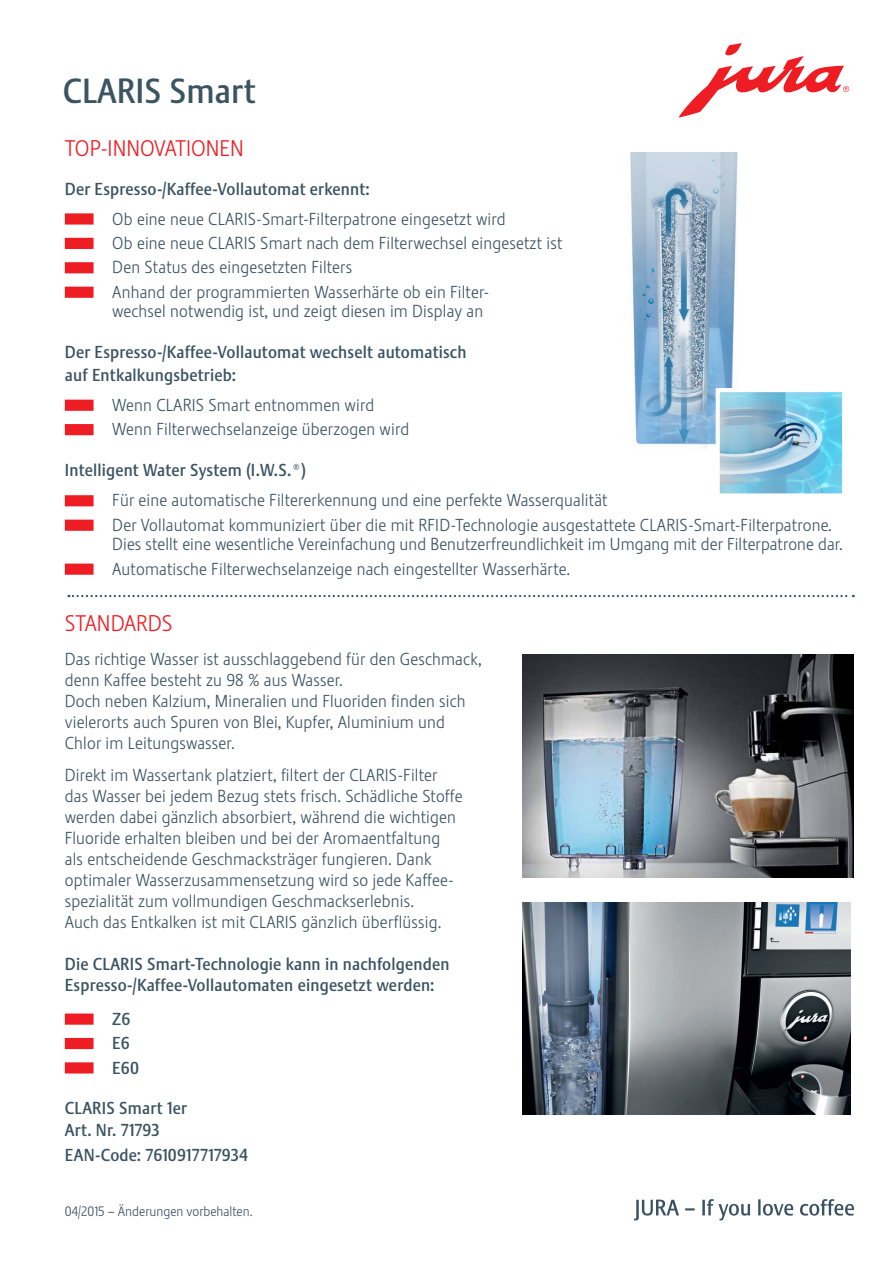
<style>
.page{position:relative;width:893px;height:1263px;background:#fff}
.page>*{position:absolute;margin:0;border:0;box-sizing:border-box;transform-origin:0 0}
.t1{font:500 34.5px "Stalemate LF";color:#3c5462}
.t2{font:300 22.35px "Stalemate LF";color:#ee1d23}
.t3{font:300 17.1px "Stalemate LF";letter-spacing:.01em;color:#3a5362}
.t4{font:500 17.1px "Stalemate LF";letter-spacing:.01em;color:#3a5362}
.t5{font:300 13.5px "Stalemate LF";color:#3a5362}
</style>
<div class="page">
<svg style="left:679px;top:43px;width:170px;height:74px"></svg>
<svg style="left:634px;top:1199px;width:220px;height:21px"></svg>
<div style="left:65px;top:213px;width:29px;height:12px;background:#ee1d23"></div>
<div style="left:65px;top:238px;width:29px;height:11px;background:#ee1d23"></div>
<div style="left:65px;top:262px;width:29px;height:11px;background:#ee1d23"></div>
<div style="left:65px;top:287px;width:29px;height:11px;background:#ee1d23"></div>
<div style="left:65px;top:400px;width:29px;height:11px;background:#ee1d23"></div>
<div style="left:65px;top:424px;width:29px;height:11px;background:#ee1d23"></div>
<div style="left:65px;top:495px;width:29px;height:11px;background:#ee1d23"></div>
<div style="left:65px;top:520px;width:29px;height:11px;background:#ee1d23"></div>
<div style="left:65px;top:564px;width:29px;height:11px;background:#ee1d23"></div>
<div style="left:65px;top:1013px;width:29px;height:12px;background:#ee1d23"></div>
<div style="left:65px;top:1038px;width:29px;height:11px;background:#ee1d23"></div>
<div style="left:65px;top:1062px;width:29px;height:11px;background:#ee1d23"></div>
<svg style="left:68px;top:595px;width:786px;height:2px"></svg>
<img style="left:523px;top:655px;width:331px;height:222px">
<img style="left:523px;top:903px;width:327px;height:211px">
<img style="left:630px;top:152px;width:108px;height:296px">
<img style="left:721px;top:393px;width:120px;height:99px">
<div style="left:716px;top:388px;width:130px;height:109px;border:4px solid #fff"></div>
<p class="t1" style="left:63px;top:70px;width:195px">CLARIS Smart</p>
<p class="t2" style="left:65px;top:135px;width:180px">TOP-INNOVATIONEN</p>
<p class="t4" style="left:65px;top:178px;width:306px">Der Espresso-/Kaffee-Vollautomat erkennt:</p>
<p class="t3" style="left:112px;top:208px;width:395px">Ob eine neue CLARIS-Smart-Filterpatrone eingesetzt wird</p>
<p class="t3" style="left:112px;top:233px;width:452px">Ob eine neue CLARIS Smart nach dem Filterwechsel eingesetzt ist</p>
<p class="t3" style="left:112px;top:257px;width:242px">Den Status des eingesetzten Filters</p>
<p class="t3" style="left:112px;top:282px;width:378px">Anhand der programmierten Wasserhärte ob ein Filter-</p>
<p class="t3" style="left:112px;top:301px;width:372px">wechsel notwendig ist, und zeigt diesen im Display an</p>
<p class="t4" style="left:65px;top:342px;width:403px">Der Espresso-/Kaffee-Vollautomat wechselt automatisch</p>
<p class="t4" style="left:65px;top:364px;width:173px">auf Entkalkungsbetrieb:</p>
<p class="t3" style="left:112px;top:395px;width:263px">Wenn CLARIS Smart entnommen wird</p>
<p class="t3" style="left:112px;top:419px;width:298px">Wenn Filterwechselanzeige überzogen wird</p>
<p class="t4" style="left:65px;top:460px;width:243px">Intelligent Water System (I.W.S.®)</p>
<p class="t3" style="left:112px;top:490px;width:497px">Für eine automatische Filtererkennung und eine perfekte Wasserqualität</p>
<p class="t3" style="left:112px;top:515px;width:721px">Der Vollautomat kommuniziert über die mit RFID-Technologie ausgestattete CLARIS-Smart-Filterpatrone.</p>
<p class="t3" style="left:112px;top:534px;width:732px">Dies stellt eine wesentliche Vereinfachung und Benutzerfreundlichkeit im Umgang mit der Filterpatrone dar.</p>
<p class="t3" style="left:112px;top:559px;width:459px">Automatische Filterwechselanzeige nach eingestellter Wasserhärte.</p>
<p class="t2" style="left:65px;top:610px;width:109px">STANDARDS</p>
<p class="t3" style="left:65px;top:649px;width:418px">Das richtige Wasser ist ausschlaggebend für den Geschmack,</p>
<p class="t3" style="left:65px;top:670px;width:280px">denn Kaffee besteht zu 98 % aus Wasser.</p>
<p class="t3" style="left:65px;top:691px;width:402px">Doch neben Kalzium, Mineralien und Fluoriden finden sich</p>
<p class="t3" style="left:65px;top:712px;width:382px">vielerorts auch Spuren von Blei, Kupfer, Aluminium und</p>
<p class="t3" style="left:65px;top:733px;width:171px">Chlor im Leitungswasser.</p>
<p class="t3" style="left:65px;top:765px;width:374px">Direkt im Wassertank platziert, filtert der CLARIS-Filter</p>
<p class="t3" style="left:65px;top:786px;width:399px">das Wasser bei jedem Bezug stets frisch. Schädliche Stoffe</p>
<p class="t3" style="left:65px;top:807px;width:393px">werden dabei gänzlich absorbiert, während die wichtigen</p>
<p class="t3" style="left:65px;top:828px;width:377px">Fluoride erhalten bleiben und bei der Aromaentfaltung</p>
<p class="t3" style="left:65px;top:849px;width:368px">als entscheidende Geschmacksträger fungieren. Dank</p>
<p class="t3" style="left:65px;top:870px;width:390px">optimaler Wasserzusammensetzung wird so jede Kaffee-</p>
<p class="t3" style="left:65px;top:891px;width:351px">spezialität zum vollmundigen Geschmackserlebnis.</p>
<p class="t3" style="left:65px;top:912px;width:378px">Auch das Entkalken ist mit CLARIS gänzlich überflüssig.</p>
<p class="t4" style="left:65px;top:953px;width:386px">Die CLARIS Smart-Technologie kann in nachfolgenden</p>
<p class="t4" style="left:65px;top:974px;width:371px">Espresso-/Kaffee-Vollautomaten eingesetzt werden:</p>
<p class="t4" style="left:112px;top:1008px;width:20px">Z6</p>
<p class="t4" style="left:112px;top:1033px;width:19px">E6</p>
<p class="t4" style="left:112px;top:1057px;width:28px">E60</p>
<p class="t4" style="left:65px;top:1098px;width:124px">CLARIS Smart 1er</p>
<p class="t4" style="left:65px;top:1120px;width:96px">Art. Nr. 71793</p>
<p class="t4" style="left:65px;top:1144px;width:185px">EAN-Code: 7610917717934</p>
<p class="t5" style="left:65px;top:1203px;width:189px">04/2015 – Änderungen vorbehalten.</p>
</div>
